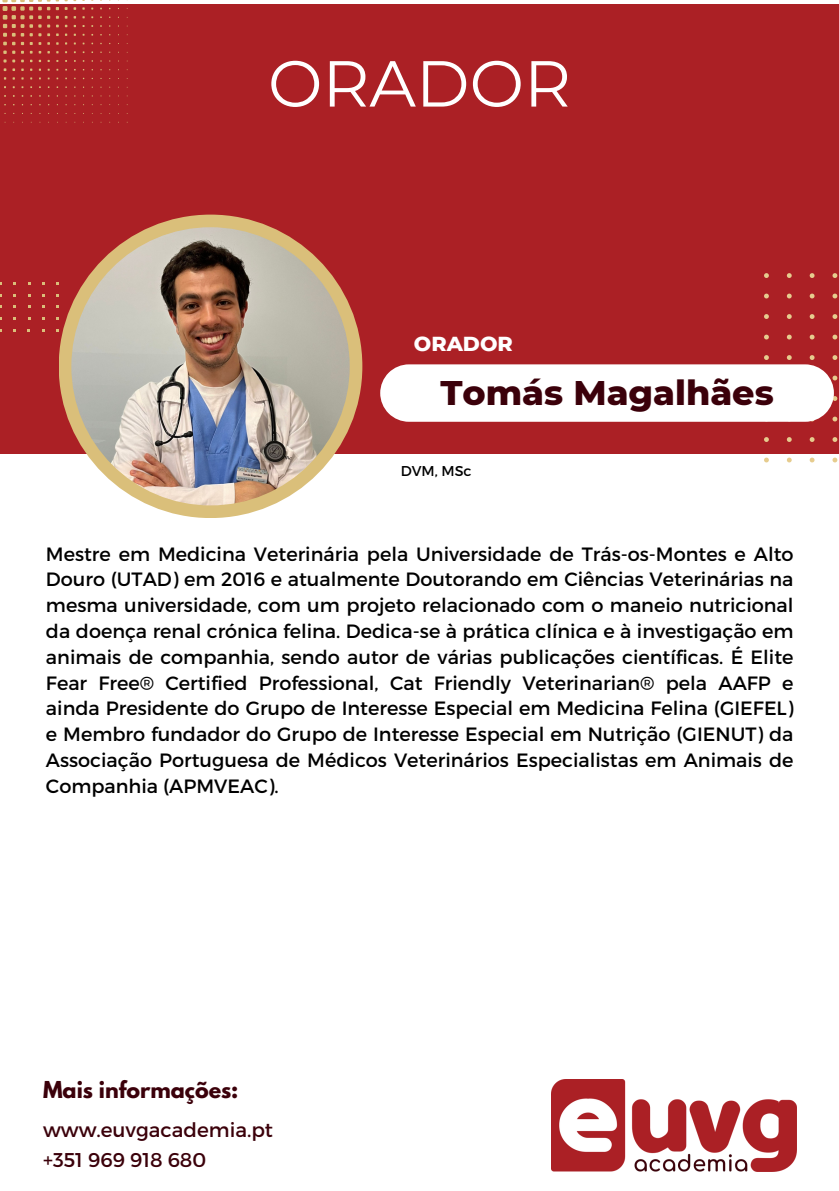
<style>
.page{position:relative;width:839px;height:1191px;background:#fff}
.page>*{position:absolute;margin:0;border:0;box-sizing:border-box;transform-origin:0 0}
.t1{font:64.8px "Montserrat";color:#fff}
.t2{font:800 34.8px "Montserrat";color:#3b000a}
.t3{font:700 20.6px "League Spartan";color:#3b000a}
.t4{font:800 20.6px "Montserrat";color:#fff}
.t5{font:20px/30.8px "Montserrat";color:#3b000a}
.t6{font:19.2px/25.8px "Montserrat";color:#000;text-align:justify}
.t7{font:14.2px "Montserrat";color:#000}
</style>
<div class="page">
<div style="left:0;top:5px;width:838px;height:449px;background:#ab2025"></div>
<div style="left:59px;top:215px;width:303px;height:303px;background:#dabf7a;border-radius:50%"></div>
<img style="left:71px;top:227px;width:279px;height:278px;border-radius:50%">
<svg style="left:3px;top:51px;width:12px;height:20px"></svg>
<svg style="left:2px;top:0;width:48px;height:45px"></svg>
<svg style="left:764px;top:273px;width:4px;height:5px"></svg>
<svg style="left:786px;top:273px;width:5px;height:5px"></svg>
<svg style="left:809px;top:273px;width:5px;height:5px"></svg>
<svg style="left:832px;top:273px;width:5px;height:5px"></svg>
<svg style="left:764px;top:294px;width:4px;height:4px"></svg>
<svg style="left:786px;top:294px;width:5px;height:4px"></svg>
<svg style="left:809px;top:294px;width:5px;height:4px"></svg>
<svg style="left:832px;top:294px;width:5px;height:4px"></svg>
<svg style="left:764px;top:314px;width:4px;height:5px"></svg>
<svg style="left:786px;top:314px;width:5px;height:5px"></svg>
<svg style="left:809px;top:314px;width:5px;height:5px"></svg>
<svg style="left:832px;top:314px;width:5px;height:5px"></svg>
<svg style="left:764px;top:335px;width:4px;height:4px"></svg>
<svg style="left:786px;top:335px;width:5px;height:4px"></svg>
<svg style="left:809px;top:335px;width:5px;height:4px"></svg>
<svg style="left:832px;top:335px;width:5px;height:4px"></svg>
<svg style="left:764px;top:437px;width:4px;height:5px"></svg>
<svg style="left:786px;top:437px;width:5px;height:5px"></svg>
<svg style="left:809px;top:437px;width:5px;height:5px"></svg>
<svg style="left:832px;top:437px;width:5px;height:5px"></svg>
<svg style="left:764px;top:458px;width:4px;height:4px"></svg>
<svg style="left:787px;top:458px;width:4px;height:4px"></svg>
<svg style="left:809px;top:458px;width:5px;height:4px"></svg>
<svg style="left:832px;top:458px;width:5px;height:4px"></svg>
<svg style="left:380px;top:355px;width:457px;height:67px"></svg>
<img style="left:551px;top:1080px;width:245px;height:92px">
<h1 class="t1" style="left:268px;top:44px;width:304px">ORADOR</h1>
<p class="t4" style="left:414px;top:331px;width:100px">ORADOR</p>
<h2 class="t2" style="left:440px;top:371px;width:335px">Tomás Magalhães</h2>
<p class="t7" style="left:401px;top:461px;width:72px">DVM, MSc</p>
<p class="t6" style="left:46px;top:540px;width:749px">Mestre em Medicina Veterinária pela Universidade de Trás-os-Montes e Alto Douro (UTAD) em 2016 e atualmente Doutorando em Ciências Veterinárias na mesma universidade, com um projeto relacionado com o maneio nutricional da doença renal crónica felina. Dedica-se à prática clínica e à investigação em animais de companhia, sendo autor de várias publicações científicas. É Elite Fear Free® Certified Professional, Cat Friendly Veterinarian® pela AAFP e ainda Presidente do Grupo de Interesse Especial em Medicina Felina (GIEFEL) e Membro fundador do Grupo de Interesse Especial em Nutrição (GIENUT) da Associação Portuguesa de Médicos Veterinários Especialistas em Animais de Companhia (APMVEAC).</p>
<p class="t3" style="left:43px;top:1079px;width:197px">Mais informações:</p>
<p class="t5" style="left:43px;top:1113px;width:231px">www.euvgacademia.pt +351 969 918 680</p>
</div>
